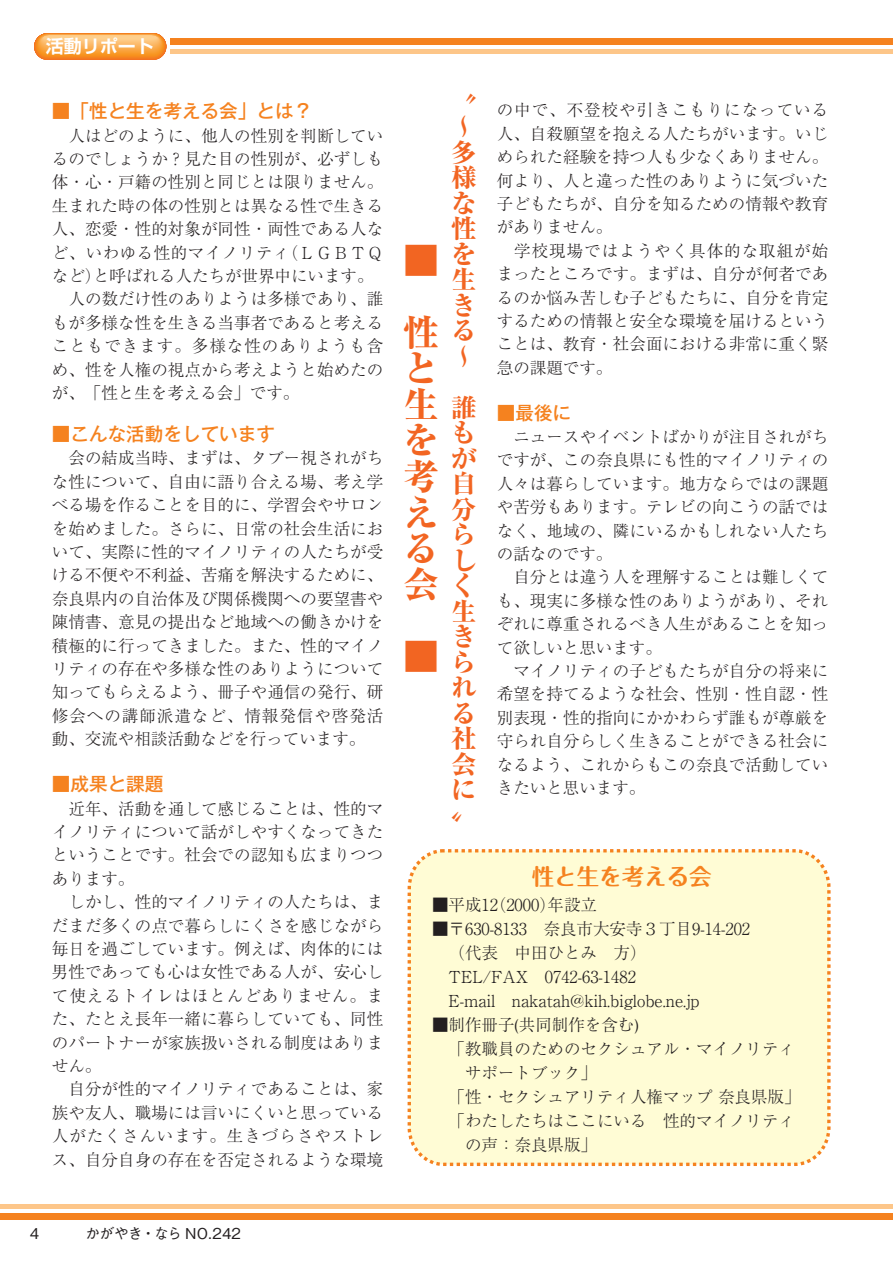
<style>
.page{position:relative;width:893px;height:1263px;background:#fff}
.page>*{position:absolute;margin:0;border:0;box-sizing:border-box;transform-origin:0 0}
.t1{font:36px/36.3px "Ryumin Pro Heavy 90 msp RKSJ V";color:#f26522}
.t2{font:25.5px/25.5px "Ryumin Pro Heavy 90 msp RKSJ V";color:#f26522}
.t3{font:22.5px "Maru Fo Pro Bold 90 msp RKSJ H";color:#f5821f}
.t4{font:18.6px "Gothic MB101 Pro Medium 90 msp RKSJ H";color:#f5821f}
.t5{font:18px "Shin Go Pro De Bold 90 msp RKSJ H";color:#fff}
.t6{font:16.5px/23.4px "Ryumin Pro Light 90 msp RKSJ H";letter-spacing:.005em;color:#231f20}
.t7{font:15px "Gothic BBB Pro Medium 90 msp RKSJ H";letter-spacing:-.04em;color:#231f20}
</style>
<div class="page">
<svg style="left:34px;top:33px;width:132px;height:27px"></svg>
<div style="left:35px;top:33px;width:131px;height:26px;background:#f47920;border-radius:12px"></div>
<div style="left:35px;top:34px;width:131px;height:25px;background:#f47a20;border-radius:12px"></div>
<div style="left:36px;top:34px;width:129px;height:24px;background:#f5831f;border-radius:12px"></div>
<div style="left:36px;top:34px;width:128px;height:23px;background:#f68a1f;border-radius:11px"></div>
<div style="left:37px;top:34px;width:126px;height:22px;background:#f7921e;border-radius:10px"></div>
<svg style="left:37px;top:34px;width:126px;height:21px;background:#fbb35c"></svg>
<div style="left:0;top:1213px;width:893px;height:7px;background:#f5821f"></div>
<div style="left:0;top:1204px;width:893px;height:5px;background:#fdc689"></div>
<div style="left:171px;top:38px;width:722px;height:7px;background:#f5821f"></div>
<div style="left:171px;top:49px;width:722px;height:5px;background:#fdc689"></div>
<div style="left:409px;top:851px;width:420px;height:313px;background:#fffcd5;border-radius:36px"></div>
<div style="left:408px;top:849px;width:423px;height:317px;border:3px dashed #f5821f;border-radius:36px"></div>
<p class="t5" style="left:46px;top:39px;width:110px">活動リポート</p>
<h2 class="t2" style="left:451px;top:79px;width:26px;line-height:34px">〝〜</h2>
<h2 class="t2" style="left:451px;top:143px;width:28px">多様な性を生きる〜　</h2>
<h2 class="t2" style="left:451px;top:398px;width:27px">誰もが自分らしく生きられる社会に</h2>
<h2 class="t2" style="left:451px;top:814px;width:12px">〞</h2>
<p class="t4" style="left:52px;top:104px;width:262px">■「性と生を考える会」とは？</p>
<p class="t6" style="left:52px;top:126px;width:333px">　人はどのように、他人の性別を判断しているのでしょうか？見た目の性別が、必ずしも体・心・戸籍の性別と同じとは限りません。生まれた時の体の性別とは異なる性で生きる人、恋愛・性的対象が同性・両性である人など、いわゆる性的マイノリティ(ＬＧＢＴＱなど)と呼ばれる人たちが世界中にいます。　人の数だけ性のありようは多様であり、誰もが多様な性を生きる当事者であると考えることもできます。多様な性のありようも含め、性を人権の視点から考えようと始めたのが、「性と生を考える会」です。</p>
<p class="t4" style="left:52px;top:427px;width:225px">■こんな活動をしています</p>
<p class="t6" style="left:52px;top:449px;width:333px;text-align:justify;text-indent:17px">会の結成当時、まずは、タブー視されがちな性について、自由に語り合える場、考え学べる場を作ることを目的に、学習会やサロンを始めました。さらに、日常の社会生活において、実際に性的マイノリティの人たちが受ける不便や不利益、苦痛を解決するために、奈良県内の自治体及び関係機関への要望書や陳情書、意見の提出など地域への働きかけを積極的に行ってきました。また、性的マイノリティの存在や多様な性のありようについて知ってもらえるよう、冊子や通信の発行、研修会への講師派遣など、情報発信や啓発活動、交流や相談活動などを行っています。</p>
<p class="t4" style="left:52px;top:777px;width:113px">■成果と課題</p>
<p class="t6" style="left:52px;top:799px;width:333px;text-indent:17px">近年、活動を通して感じることは、性的マイノリティについて話がしやすくなってきたということです。社会での認知も広まりつつあります。<br>　しかし、性的マイノリティの人たちは、まだまだ多くの点で暮らしにくさを感じながら毎日を過ごしています。例えば、肉体的には男性であっても心は女性である人が、安心して使えるトイレはほとんどありません。また、たとえ長年一緒に暮らしていても、同性のパートナーが家族扱いされる制度はありません。<br>　自分が性的マイノリティであることは、家族や友人、職場には言いにくいと思っている人がたくさんいます。生きづらさやストレス、自分自身の存在を否定されるような環境</p>
<p class="t6" style="left:497px;top:101px;width:333px">の中で、不登校や引きこもりになっている人、自殺願望を抱える人たちがいます。いじめられた経験を持つ人も少なくありません。何より、人と違った性のありように気づいた子どもたちが、自分を知るための情報や教育がありません。<br>　学校現場ではようやく具体的な取組が始まったところです。まずは、自分が何者であるのか悩み苦しむ子どもたちに、自分を肯定するための情報と安全な環境を届けるということは、教育・社会面における非常に重く緊急の課題です。</p>
<p class="t4" style="left:497px;top:406px;width:76px">■最後に</p>
<p class="t6" style="left:497px;top:427px;width:333px;text-indent:17px">ニュースやイベントばかりが注目されがちですが、この奈良県にも性的マイノリティの人々は暮らしています。地方ならではの課題や苦労もあります。テレビの向こうの話ではなく、地域の、隣にいるかもしれない人たちの話なのです。<br>　自分とは違う人を理解することは難しくても、現実に多様な性のありようがあり、それぞれに尊重されるべき人生があることを知って欲しいと思います。</p>
<p class="t6" style="left:497px;top:661px;width:333px;text-align:justify;text-indent:17px">マイノリティの子どもたちが自分の将来に希望を持てるような社会、性別・性自認・性別表現・性的指向にかかわらず誰もが尊厳を守られ自分らしく生きることができる社会になるよう、これからもこの奈良で活動していきたいと思います。</p>
<h1 class="t1" style="left:403px;top:232px;width:39px;line-height:69.9px">■　性</h1>
<h1 class="t1" style="left:403px;top:355px;width:39px">と生を考える会　</h1>
<h1 class="t1" style="left:403px;top:643px;width:35px">■</h1>
<h3 class="t3" style="left:532px;top:868px;width:181px">性と生を考える会</h3>
<p class="t6" style="left:432px;top:896px;width:166px">■平成12(2000)年設立</p>
<p class="t6" style="left:449px;top:919px;width:303px;line-height:24px;text-indent:-16px">■〒630-8133　奈良市大安寺３丁目9-14-202（代表　中田ひとみ　方）<br>TEL/FAX　0742-63-1482<br>E-mail　nakatah@kih.biglobe.ne.jp</p>
<p class="t6" style="left:432px;top:1016px;width:208px">■制作冊子(共同制作を含む)</p>
<p class="t6" style="left:449px;top:1040px;width:348px">「教職員のためのセクシュアル・マイノリティ</p>
<p class="t6" style="left:465px;top:1064px;width:133px">サポートブック」</p>
<p class="t6" style="left:449px;top:1088px;width:353px">「性・セクシュアリティ人権マップ 奈良県版」</p>
<p class="t6" style="left:449px;top:1112px;width:348px">「わたしたちはここにいる　性的マイノリティ</p>
<p class="t6" style="left:432px;top:1135px;width:166px">　　の声：奈良県版」</p>
<p class="t7" style="left:30px;top:1227px;width:11px">4</p>
<p class="t7" style="left:85px;top:1227px;width:157px">かがやき・なら NO.242</p>
</div>
